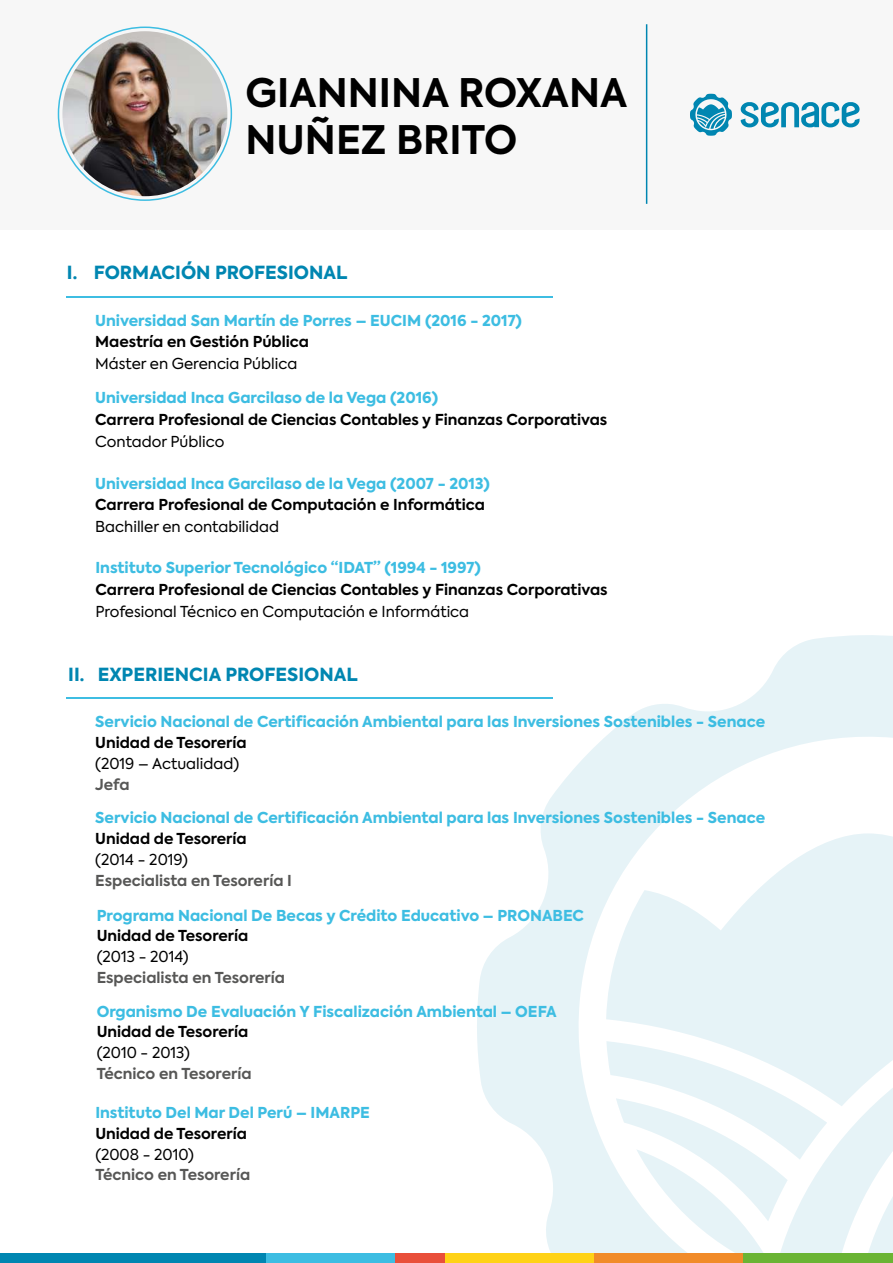
<style>
.page{position:relative;width:893px;height:1263px;background:#fff}
.page>*{position:absolute;margin:0;border:0;box-sizing:border-box;transform-origin:0 0}
.t1{font:700 39.15px/47px "Axiforma";color:#000}
.t2{font:800 18px "Axiforma";color:#0086b1}
.t3{font:800 15px "Axiforma";color:#3dbde2}
.t4{font:700 15px "Axiforma";color:#000}
.t5{font:15px "Axiforma";color:#000}
.t6{font:700 15px "Axiforma";color:#575756}
</style>
<div class="page">
<svg style="left:477px;top:635px;width:416px;height:618px;fill:#e6f3f7"></svg>
<div style="left:0;top:0;width:893px;height:229px;background:#f7f7f7"></div>
<hr style="left:67px;top:296px;width:486px;height:1px;background:#3dbde2">
<svg style="left:690px;top:94px;width:42px;height:42px"></svg>
<svg style="left:741px;top:102px;width:118px;height:25px"></svg>
<hr style="left:646px;top:24px;width:1px;height:180px;background:#0086b1">
<div style="left:256px;top:1253px;width:143px;height:10px;background:#3dbde2"></div>
<div style="left:395px;top:1253px;width:51px;height:10px;background:#e94f3a"></div>
<div style="left:445px;top:1253px;width:149px;height:10px;background:#ffd216"></div>
<div style="left:594px;top:1253px;width:150px;height:10px;background:#f18b29"></div>
<div style="left:744px;top:1253px;width:149px;height:10px;background:#6ab434"></div>
<div style="left:0;top:1253px;width:265px;height:10px;background:#0086b1"></div>
<hr style="left:67px;top:697px;width:486px;height:2px;background:#3dbde2">
<img style="left:62px;top:31px;width:165px;height:165px;border-radius:82px">
<h1 class="t1" style="left:246px;top:70px;width:383px">GIANNINA ROXANA<br>NUÑEZ BRITO</h1>
<p class="t2" style="left:67px;top:260px;width:282px">I. FORMACIÓN PROFESIONAL</p>
<p class="t3" style="left:95px;top:310px;width:428px">Universidad San Martín de Porres – EUCIM (2016 - 2017)</p>
<p class="t4" style="left:95px;top:332px;width:215px">Maestría en Gestión Pública</p>
<p class="t5" style="left:95px;top:354px;width:204px">Máster en Gerencia Pública</p>
<p class="t3" style="left:95px;top:387px;width:344px">Universidad Inca Garcilaso de la Vega (2016)</p>
<p class="t4" style="left:95px;top:409px;width:514px">Carrera Profesional de Ciencias Contables y Finanzas Corporativas</p>
<p class="t5" style="left:95px;top:431px;width:131px">Contador Público</p>
<p class="t3" style="left:95px;top:473px;width:396px">Universidad Inca Garcilaso de la Vega (2007 - 2013)</p>
<p class="t4" style="left:95px;top:494px;width:391px">Carrera Profesional de Computación e Informática</p>
<p class="t5" style="left:95px;top:517px;width:185px">Bachiller en contabilidad</p>
<p class="t3" style="left:96px;top:558px;width:387px">Instituto Superior Tecnológico “IDAT” (1994 - 1997)</p>
<p class="t4" style="left:96px;top:579px;width:514px">Carrera Profesional de Ciencias Contables y Finanzas Corporativas</p>
<p class="t5" style="left:96px;top:602px;width:375px">Profesional Técnico en Computación e Informática</p>
<p class="t2" style="left:68px;top:661px;width:291px">II. EXPERIENCIA PROFESIONAL</p>
<p class="t3" style="left:95px;top:711px;width:671px">Servicio Nacional de Certificación Ambiental para las Inversiones Sostenibles - Senace</p>
<p class="t4" style="left:95px;top:732px;width:153px">Unidad de Tesorería</p>
<p class="t5" style="left:95px;top:754px;width:145px">(2019 – Actualidad)</p>
<p class="t6" style="left:95px;top:774px;width:36px">Jefa</p>
<p class="t3" style="left:95px;top:807px;width:671px">Servicio Nacional de Certificación Ambiental para las Inversiones Sostenibles - Senace</p>
<p class="t4" style="left:95px;top:828px;width:153px">Unidad de Tesorería</p>
<p class="t5" style="left:95px;top:850px;width:94px">(2014 - 2019)</p>
<p class="t6" style="left:95px;top:870px;width:198px">Especialista en Tesorería I</p>
<p class="t3" style="left:97px;top:905px;width:489px">Programa Nacional De Becas y Crédito Educativo – PRONABEC</p>
<p class="t4" style="left:97px;top:926px;width:153px">Unidad de Tesorería</p>
<p class="t5" style="left:97px;top:947px;width:94px">(2013 - 2014)</p>
<p class="t6" style="left:97px;top:967px;width:190px">Especialista en Tesorería</p>
<p class="t3" style="left:97px;top:1001px;width:462px">Organismo De Evaluación Y Fiscalización Ambiental – OEFA</p>
<p class="t4" style="left:97px;top:1022px;width:153px">Unidad de Tesorería</p>
<p class="t5" style="left:97px;top:1043px;width:95px">(2010 - 2013)</p>
<p class="t6" style="left:97px;top:1063px;width:156px">Técnico en Tesorería</p>
<p class="t3" style="left:95px;top:1102px;width:276px">Instituto Del Mar Del Perú – IMARPE</p>
<p class="t4" style="left:95px;top:1123px;width:153px">Unidad de Tesorería</p>
<p class="t5" style="left:95px;top:1144px;width:100px">(2008 - 2010)</p>
<p class="t6" style="left:95px;top:1164px;width:156px">Técnico en Tesorería</p>
</div>
